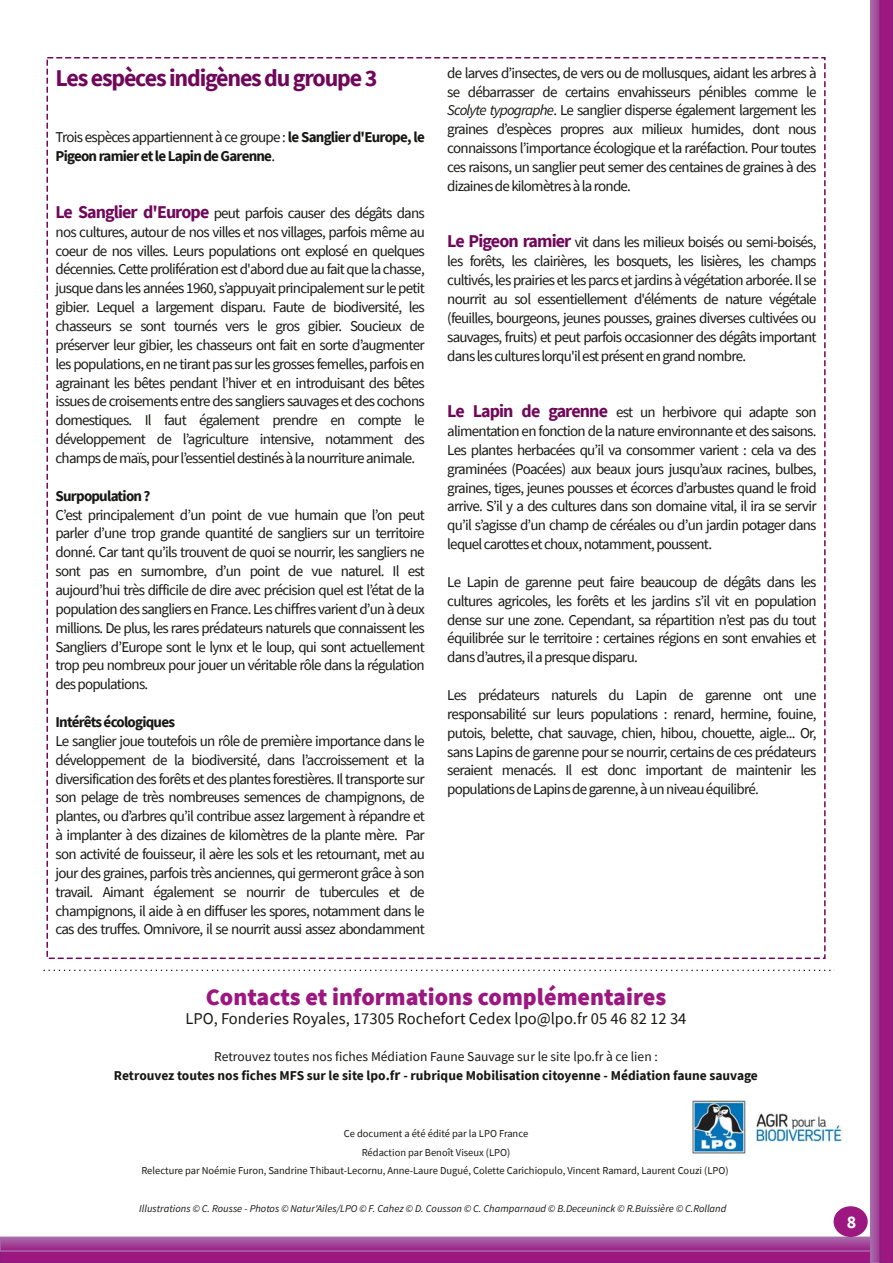
<style>
.page{position:relative;width:893px;height:1263px;background:#fff}
.page>*{position:absolute;margin:0;border:0;box-sizing:border-box;transform-origin:0 0}
.t1{font:900 24px "Source Sans Pro";color:#9d1781}
.t2{font:700 24px "Source Sans Pro";letter-spacing:-.05em;color:#70075b}
.t3{font:700 18px "Source Sans Pro";color:#fff}
.t4{font:16.5px "Source Sans Pro";color:#171715}
.t5{font:15px/18.9px "Source Sans Pro";letter-spacing:-.05em;color:#171715;text-align:justify}
.t6{font:700 15px/18.9px "Source Sans Pro";letter-spacing:-.05em;color:#171715}
.t7{font:700 13.5px/18.9px "Source Sans Pro";color:#171715;text-align:center}
.t8{font:10.5px/18.9px "Source Sans Pro";color:#171715;text-align:center}
.t9{font:italic 10.5px "Source Sans Pro";color:#171715}
.s1{font-weight:400}
.s2{font-weight:700;font-size:18px;color:#70075b}
.s3{font-style:italic}
.s4{font-style:inherit}
.s5{font-size:15px}
</style>
<div class="page">
<div style="left:0;top:1249px;width:893px;height:14px;background:#9d1781"></div>
<div style="left:0;top:1248px;width:893px;height:15px;border:2px solid #82217c"></div>
<svg style="left:3px;top:1239px;width:867px;height:10px;background:#a24497"></svg>
<div style="left:0;top:1236px;width:893px;height:16px;border:2px solid #a76aaa"></div>
<svg style="left:870px;top:0;width:23px;height:1263px;background:#9d318d"></svg>
<div style="left:834px;top:1207px;width:33px;height:29px;background:#9d1781;border-radius:50%"></div>
<div style="left:834px;top:1206px;width:34px;height:31px;border:2px solid #9d1781;border-radius:50%"></div>
<img style="left:692px;top:1100px;width:151px;height:58px">
<svg style="left:44px;top:970px;width:787px;height:1px"></svg>
<h1 class="t2" style="left:55px;top:62px;width:323px">Les espèces indigènes du groupe 3</h1>
<p class="t6" style="left:55px;top:128px;width:371px"><span class="s1">Trois espèces appartiennent à ce groupe :</span> le Sanglier d'Europe, le<br>Pigeon ramier et le Lapin de Garenne<span class="s1">.</span></p>
<p class="t5" style="left:55px;top:203px;width:371px"><span class="s2">Le Sanglier d'Europe</span> peut parfois causer des dégâts dans nos cultures, autour de nos villes et nos villages, parfois même au coeur de nos villes. Leurs populations ont explosé en quelques décennies. Cette prolifération est d'abord due au fait que la chasse, jusque dans les années 1960, s’appuyait principalement sur le petit gibier. Lequel a largement disparu. Faute de biodiversité, les chasseurs se sont tournés vers le gros gibier. Soucieux de préserver leur gibier, les chasseurs ont fait en sorte d’augmenter les populations, en ne tirant pas sur les grosses femelles, parfois en agrainant les bêtes pendant l’hiver et en introduisant des bêtes issues de croisements entre des sangliers sauvages et des cochons domestiques. Il faut également prendre en compte le développement de l’agriculture intensive, notamment des champs de maïs, pour l’essentiel destinés à la nourriture animale.</p>
<p class="t6" style="left:55px;top:486px;width:96px">Surpopulation ?</p>
<p class="t5" style="left:55px;top:505px;width:371px">C’est principalement d’un point de vue humain que l’on peut parler d’une trop grande quantité de sangliers sur un territoire donné. Car tant qu’ils trouvent de quoi se nourrir, les sangliers ne sont pas en surnombre, d’un point de vue naturel. Il est aujourd’hui très difficile de dire avec précision quel est l’état de la population des sangliers en France. Les chiffres varient d’un à deux millions. De plus, les rares prédateurs naturels que connaissent les Sangliers d’Europe sont le lynx et le loup, qui sont actuellement trop peu nombreux pour jouer un véritable rôle dans la régulation des populations.</p>
<p class="t6" style="left:55px;top:712px;width:121px">Intérêts écologiques</p>
<p class="t5" style="left:55px;top:731px;width:371px">Le sanglier joue toutefois un rôle de première importance dans le développement de la biodiversité, dans l’accroissement et la diversification des forêts et des plantes forestières. Il transporte sur son pelage de très nombreuses semences de champignons, de plantes, ou d’arbres qu’il contribue assez largement à répandre et à implanter à des dizaines de kilomètres de la plante mère. Par son activité de fouisseur, il aère les sols et les retournant, met au jour des graines, parfois très anciennes, qui germeront grâce à son travail. Aimant également se nourrir de tubercules et de champignons, il aide à en diffuser les spores, notamment dans le cas des truffes. Omnivore, il se nourrit aussi assez abondamment</p>
<p class="t5" style="left:447px;top:63px;width:371px">de larves d’insectes, de vers ou de mollusques, aidant les arbres à se débarrasser de certains envahisseurs pénibles comme le <span class="s3">Scolyte typographe</span>. Le sanglier disperse également largement les graines d’espèces propres aux milieux humides, dont nous connaissons l’importance écologique et la raréfaction. Pour toutes ces raisons, un sanglier peut semer des centaines de graines à des dizaines de kilomètres à la ronde.</p>
<p class="t5" style="left:447px;top:233px;width:371px"><span class="s2">Le Pigeon ramier</span> vit dans les milieux boisés ou semi<span class="s4">‑</span>boisés, les forêts, les clairières, les bosquets, les lisières, les champs cultivés, les prairies et les parcs et jardins à végétation arborée. Il se nourrit au sol essentiellement d'éléments de nature végétale (feuilles, bourgeons, jeunes pousses, graines diverses cultivées ou sauvages, fruits) et peut parfois occasionner des dégâts important dans les cultures lorqu'il est présent en grand nombre.</p>
<p class="t5" style="left:447px;top:403px;width:371px"><span class="s2">Le Lapin de garenne</span> est un herbivore qui adapte son alimentation en fonction de la nature environnante et des saisons.<br>Les plantes herbacées qu’il va consommer varient : cela va des graminées (Poacées) aux beaux jours jusqu’aux racines, bulbes, graines, tiges, jeunes pousses et écorces d’arbustes quand le froid arrive. S’il y a des cultures dans son domaine vital, il ira se servir qu’il s’agisse d’un champ de céréales ou d’un jardin potager dans lequel carottes et choux, notamment, poussent.</p>
<p class="t5" style="left:447px;top:572px;width:371px">Le Lapin de garenne peut faire beaucoup de dégâts dans les cultures agricoles, les forêts et les jardins s’il vit en population dense sur une zone. Cependant, sa répartition n’est pas du tout équilibrée sur le territoire : certaines régions en sont envahies et dans d’autres, il a presque disparu.</p>
<p class="t5" style="left:447px;top:685px;width:371px">Les prédateurs naturels du Lapin de garenne ont une responsabilité sur leurs populations : renard, hermine, fouine, putois, belette, chat sauvage, chien, hibou, chouette, aigle... Or, sans Lapins de garenne pour se nourrir, certains de ces prédateurs seraient menacés. Il est donc important de maintenir les populations de Lapins de garenne, à un niveau équilibré.</p>
<h1 class="t1" style="left:206px;top:980px;width:462px">Contacts et informations complémentaires</h1>
<p class="t4" style="left:185px;top:1007px;width:502px">LPO, Fonderies Royales, 17305 Rochefort Cedex lpo@lpo.fr 05 46 82 12 34</p>
<p class="t7" style="left:114px;top:1047px;width:645px"><span class="s1">Retrouvez toutes nos fiches Médiation Faune Sauvage sur le site lpo.fr à ce lien :<br></span>Retrouvez toutes nos fiches MFS sur le site lpo.f<span class="s5">r</span> <span class="s4">‑</span> rubrique Mobilisation citoyenne <span class="s4">‑</span> Médiation faune sauvage</p>
<p class="t8" style="left:141px;top:1124px;width:589px">Ce document a été édité par la LPO France<br>Rédaction par Benoît Viseux (LPO)<br>Relecture par Noémie Furon, Sandrine Thibaut<span class="s4">‑</span>Lecornu, Anne<span class="s4">‑</span>Laure Dugué, Colette Carichiopulo, Vincent Ramard, Laurent Couzi (LPO)</p>
<p class="t9" style="left:139px;top:1202px;width:589px">Illustrations © C. Rousse ‑ Photos © Natur'Ailes/LPO © F. Cahez © D. Cousson © C. Champarnaud © B.Deceuninck © R.Buissière © C.Rolland</p>
<p class="t3" style="left:847px;top:1210px;width:11px">8</p>
</div>
